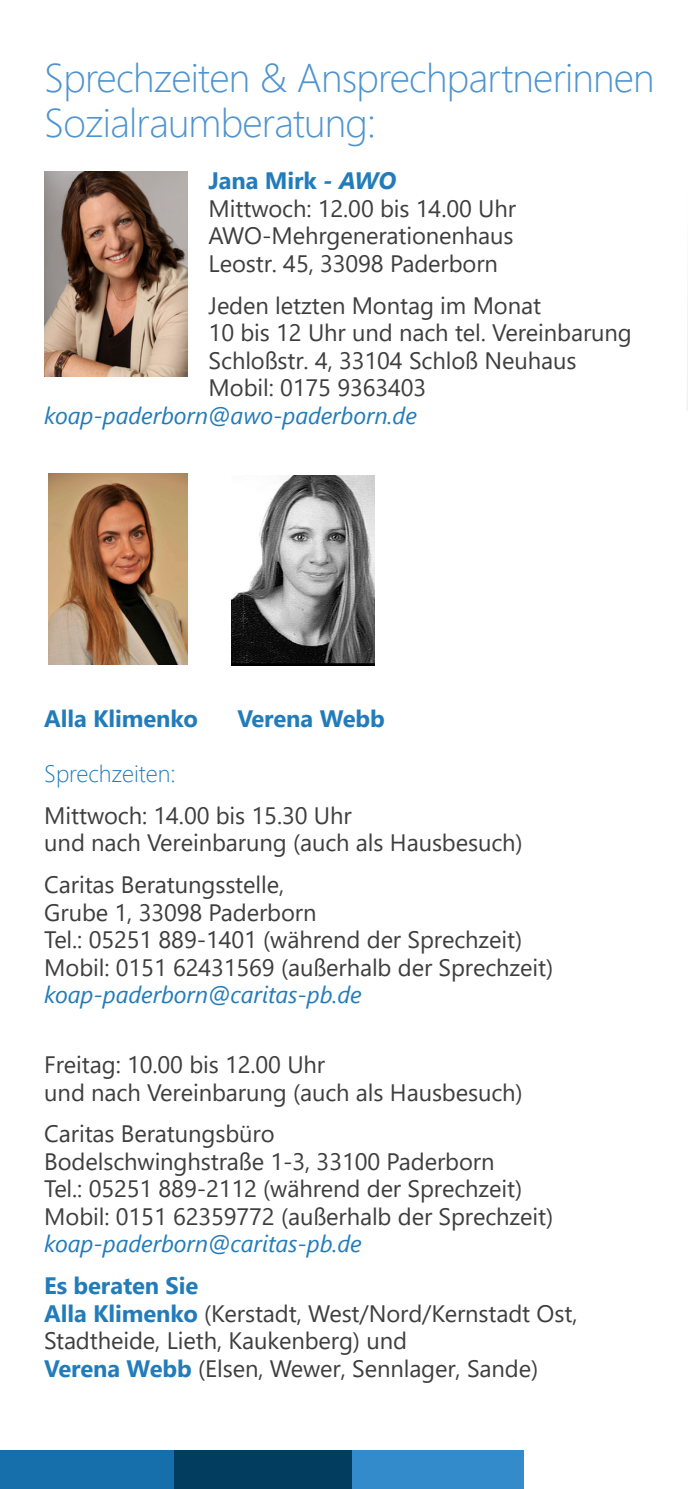
<style>
.page{position:relative;width:688px;height:1489px;background:#fff}
.page>*{position:absolute;margin:0;border:0;box-sizing:border-box;transform-origin:0 0}
.t1{font:300 40px/45px "Segoe UI";letter-spacing:-.02em;color:#4f94cf}
.FT{font:23.75px/27.5px "Segoe UI";letter-spacing:-.005em;color:#3e3e3f}
.FT-2{font:700 23.75px "Segoe UI";letter-spacing:-.005em;color:#227cba}
.FT-3{font:italic 23.75px "Segoe UI";letter-spacing:-.005em;color:#227cba}
.FT-4{font:300 23.75px "Segoe UI";letter-spacing:-.005em;color:#227cba}
.s1{font-style:italic}
.s2{font-style:italic;color:#227cba}
.s3{font-weight:700;color:#227cba}
</style>
<div class="page">
<div style="left:0;top:1449px;width:175px;height:39px;background:#166eaa"></div>
<div style="left:352px;top:1449px;width:172px;height:39px;background:#348bcb"></div>
<div style="left:175px;top:1449px;width:177px;height:39px;background:#023c5f"></div>
<img style="left:44px;top:171px;width:143px;height:206px">
<img style="left:48px;top:473px;width:139px;height:191px">
<img style="left:231px;top:475px;width:143px;height:190px">
<p class="t1" style="left:44px;top:51px;width:611px">Sprechzeiten &amp; Ansprechpartnerinnen<br>Sozialraumberatung:</p>
<p class="FT-2" style="left:208px;top:158px;width:189px">Jana Mirk <span class="s1">- AWO</span></p>
<p class="FT" style="left:208px;top:192px;width:309px;text-align:justify">Mittwoch: 12.00 bis 14.00 Uhr AWO-Mehrgenerationenhaus Leostr. 45, 33098 Paderborn</p>
<p class="FT" style="left:208px;top:289px;width:334px">Jeden letzten Montag im Monat</p>
<p class="FT" style="left:208px;top:317px;width:424px">10 bis 12 Uhr und nach tel. Vereinbarung</p>
<p class="FT" style="left:208px;top:344px;width:369px">Schloßstr. 4, 33104 Schloß Neuhaus</p>
<p class="FT" style="left:208px;top:372px;width:219px">Mobil: 0175 9363403</p>
<p class="FT-3" style="left:44px;top:393px;width:374px">koap-paderborn@awo-paderborn.de</p>
<p class="FT-2" style="left:44px;top:696px;width:155px">Alla Klimenko</p>
<p class="FT-2" style="left:237px;top:696px;width:149px">Verena Webb</p>
<p class="FT-4" style="left:44px;top:751px;width:133px">Sprechzeiten:</p>
<p class="FT" style="left:44px;top:799px;width:480px">Mittwoch: 14.00 bis 15.30 Uhr<br>und nach Vereinbarung (auch als Hausbesuch)</p>
<p class="FT" style="left:44px;top:868px;width:510px">Caritas Beratungsstelle,<br>Grube 1, 33098 Paderborn<br>Tel.: 05251 889-1401 (während der Sprechzeit)<br>Mobil: 0151 62431569 (außerhalb der Sprechzeit) <span class="s2">koap-paderborn@caritas-pb.de</span></p>
<p class="FT" style="left:44px;top:1048px;width:480px">Freitag: 10.00 bis 12.00 Uhr<br>und nach Vereinbarung (auch als Hausbesuch)</p>
<p class="FT" style="left:44px;top:1117px;width:510px">Caritas Beratungsbüro<br>Bodelschwinghstraße 1-3, 33100 Paderborn<br>Tel.: 05251 889-2112 (während der Sprechzeit)<br>Mobil: 0151 62359772 (außerhalb der Sprechzeit) <span class="s2">koap-paderborn@caritas-pb.de</span></p>
<p class="FT" style="left:44px;top:1269px;width:534px"><span class="s3">Es beraten Sie<br>Alla Klimenko</span> (Kerstadt, West/Nord/Kernstadt Ost,<br>Stadtheide, Lieth, Kaukenberg) und</p>
<p class="FT" style="left:44px;top:1352px;width:495px"><span class="s3">Verena Webb</span> (Elsen, Wewer, Sennlager, Sande)</p>
</div>
